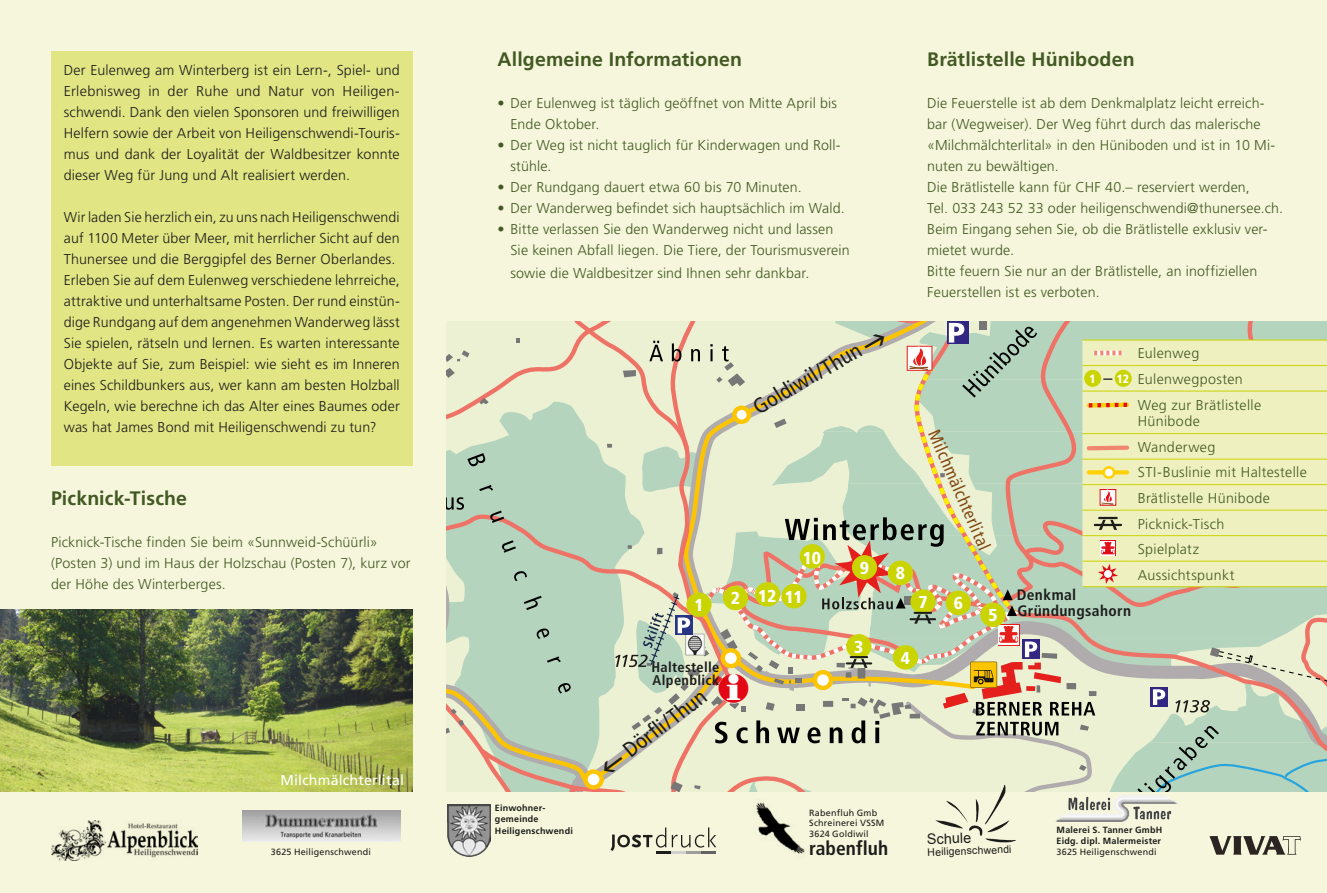
<style>
.page{position:relative;width:1327px;height:893px;background:#f5f6db}
.page>*{position:absolute;margin:0;border:0;box-sizing:border-box;transform-origin:0 0}
.t1{font:condensed 21.75px "Frutiger";color:#1d1d1b}
.t2{font:condensed 21.6px "Frutiger";color:#1d1d1b}
.t3{font:700 19.5px "Frutiger";letter-spacing:.005em;color:#435923}
.t4{font:700 condensed 19.5px "Frutiger";color:#1d1d1b}
.t5{font:condensed 17.7px "Frutiger";color:#834713}
.t6{font:900 condensed 17.25px "Frutiger";color:#fff}
.t7{font:700 condensed 15.15px "Frutiger";letter-spacing:.025em;color:#1d1d1b}
.t8{font:14.4px "Arial";color:#1d1d1b}
.t9{font:300 14.25px/21px "Frutiger";letter-spacing:.01em;color:#435923}
.t10{font:300 14.25px/21px "Frutiger";letter-spacing:.01em;color:#1d1d1b;text-align:justify}
.t11{font:14.25px "Frutiger";letter-spacing:.015em;color:#fff}
.t12{font:700 condensed 14.1px/12.9px "Frutiger";letter-spacing:.02em;color:#1d1d1b}
.t13{font:10.5px "Arial";color:#1d1d1b}
.t14{font:9px/10.5px "Frutiger";letter-spacing:.02em;color:#1d1d1b}
.t15{font:700 9px/11.2px "Frutiger";letter-spacing:.025em;color:#1d1d1b}
.s1{font-weight:900;font-stretch:condensed;font-size:12px;color:#fff}
.s2{font-weight:400;font-size:18px;color:#1d1d1b}
</style>
<div class="page">
<div style="left:51px;top:51px;width:361px;height:415px;background:#e1e583"></div>
<img style="left:0;top:609px;width:412px;height:182px">
<img style="left:756px;top:802px;width:49px;height:52px">
<svg style="left:59px;top:820px;width:139px;height:41px"></svg>
<img style="left:51px;top:821px;width:146px;height:39px">
<img style="left:1055px;top:795px;width:123px;height:27px">
<img style="left:447px;top:805px;width:43px;height:51px">
<svg style="left:1209px;top:836px;width:92px;height:19px"></svg>
<img style="left:242px;top:811px;width:158px;height:30px">
<img style="left:935px;top:791px;width:81px;height:52px">
<hr style="left:656px;top:851px;width:15px;height:3px;background:#1d1d1b">
<hr style="left:671px;top:851px;width:15px;height:3px;background:#d0d0d0">
<hr style="left:686px;top:851px;width:15px;height:3px;background:#9d9d9c">
<hr style="left:701px;top:851px;width:15px;height:3px;background:#646363">
<svg style="left:672px;top:827px;width:44px;height:21px"></svg>
<svg style="left:610px;top:827px;width:56px;height:24px"></svg>
<svg style="left:446px;top:321px;width:881px;height:470px"></svg>
<p class="t10" style="left:64px;top:60px;width:337px">Der Eulenweg am Winterberg ist ein Lern-, Spiel- und Erlebnisweg in der Ruhe und Natur von Heiligen&shy;schwendi. Dank den vielen Sponsoren und freiwilligen Helfern sowie der Arbeit von Heiligenschwendi-Touris&shy;mus und dank der Loyalität der Waldbesitzer konnte dieser Weg für Jung und Alt realisiert werden.</p>
<p class="t10" style="left:64px;top:207px;width:337px;text-align:left">Wir laden Sie herzlich ein, zu uns nach Heiligenschwendi auf 1100 Meter über Meer, mit herrlicher Sicht auf den Thunersee und die Berggipfel des Berner Oberlandes.<br>Erleben Sie auf dem Eulenweg verschiedene lehrreiche, attraktive und unterhaltsame Posten. Der rund einstün&shy;dige Rundgang auf dem angenehmen Wanderweg lässt Sie spielen, rätseln und lernen. Es warten interessante Objekte auf Sie, zum Beispiel: wie sieht es im Inneren eines Schildbunkers aus, wer kann am besten Holzball Kegeln, wie berechne ich das Alter eines Baumes oder was hat James Bond mit Heiligenschwendi zu tun?</p>
<h3 class="t3" style="left:51px;top:487px;width:138px">Picknick-Tische</h3>
<p class="t9" style="left:51px;top:531px;width:361px">Picknick-Tische finden Sie beim «Sunnweid-Schüürli» (Posten 3) und im Haus der Holzschau (Posten 7), kurz vor der Höhe des Winterberges.</p>
<p class="t11" style="left:281px;top:771px;width:125px">Milchmälchterlital</p>
<p class="t14" style="left:271px;top:846px;width:101px">3625 Heiligenschwendi</p>
<h3 class="t3" style="left:497px;top:48px;width:246px">Allgemeine Informationen</h3>
<p class="t9" style="left:510px;top:93px;width:328px;text-indent:-13px">• Der Eulenweg ist täglich geöffnet von Mitte April bis<br>Ende Oktober.</p>
<p class="t9" style="left:510px;top:135px;width:332px;text-indent:-13px">• Der Weg ist nicht tauglich für Kinderwagen und Roll&shy;stühle.</p>
<p class="t9" style="left:497px;top:177px;width:306px">• Der Rundgang dauert etwa 60 bis 70 Minuten.</p>
<p class="t9" style="left:497px;top:198px;width:348px">• Der Wanderweg befindet sich hauptsächlich im Wald.</p>
<p class="t9" style="left:510px;top:219px;width:341px;text-indent:-13px">• Bitte verlassen Sie den Wanderweg nicht und lassen<br>Sie keinen Abfall liegen. Die Tiere, der Tourismusverein</p>
<p class="t9" style="left:510px;top:262px;width:301px">sowie die Waldbesitzer sind Ihnen sehr dankbar.</p>
<h2 class="t2" style="left:749px;top:397px;width:122px;rotate:-30deg">Goldiwil/Thun</h2>
<p class="t6" style="left:802px;top:547px;width:20px">10</p>
<p class="t6" style="left:860px;top:557px;width:11px">9</p>
<p class="t6" style="left:896px;top:563px;width:11px">8</p>
<h3 class="t3" style="left:927px;top:48px;width:209px">Brätlistelle Hüniboden</h3>
<p class="t9" style="left:927px;top:93px;width:357px">Die Feuerstelle ist ab dem Denkmalplatz leicht erreich&shy;bar (Wegweiser). Der Weg führt durch das malerische «Milchmälchterlital» in den Hüniboden und ist in 10 Mi&shy;nuten zu bewältigen.<br>Die Brätlistelle kann für CHF 40.– reserviert werden,<br>Tel. 033 243 52 33 oder heiligenschwendi@thunersee.ch.<br>Beim Eingang sehen Sie, ob die Brätlistelle exklusiv ver&shy;mietet wurde.<br>Bitte feuern Sie nur an der Brätlistelle, an inoffiziellen Feuerstellen ist es verboten.</p>
<p class="t5" style="left:942px;top:426px;width:131px;rotate:66deg">Milchmälchterlital</p>
<p class="t9" style="left:1137px;top:343px;width:63px">Eulenweg</p>
<p class="t9" style="left:1089px;top:368px;width:155px"><span class="s1">1</span> <span class="s2">–</span> <span class="s1">12</span> Eulenwegposten</p>
<p class="t9" style="left:1137px;top:394px;width:125px">Weg zur Brätlistelle</p>
<p class="t9" style="left:1137px;top:408px;width:171px;line-height:25.5px">Hünibode<br>Wanderweg<br>STI-Buslinie mit Haltestelle<br>Brätlistelle Hünibode<br>Picknick-Tisch<br>Spielplatz<br>Aussichtspunkt</p>
<p class="t15" style="left:495px;top:803px;width:52px;line-height:10.5px">Einwohner&shy;gemeinde</p>
<p class="t15" style="left:495px;top:825px;width:79px">Heiligenschwendi</p>
<p class="t6" style="left:694px;top:595px;width:11px">1</p>
<p class="t6" style="left:731px;top:588px;width:11px">2</p>
<p class="t12" style="left:651px;top:660px;width:70px">Haltestelle<br>Alpenblick</p>
<h1 class="t1" style="left:619px;top:742px;width:98px;rotate:-37deg">Dörfl i/Thun</h1>
<p class="t6" style="left:758px;top:586px;width:46px">12 11</p>
<p class="t7" style="left:1016px;top:586px;width:61px">Denkmal</p>
<p class="t6" style="left:918px;top:592px;width:11px">7</p>
<p class="t6" style="left:954px;top:593px;width:11px">6</p>
<p class="t7" style="left:1017px;top:602px;width:115px">Gründungsahorn</p>
<p class="t6" style="left:988px;top:605px;width:11px">5</p>
<p class="t6" style="left:854px;top:636px;width:11px">3</p>
<p class="t6" style="left:901px;top:647px;width:11px">4</p>
<p class="t14" style="left:809px;top:807px;width:77px">Rabenfluh Gmb<br>Schreinerei VSSM<br>3624 Goldiwil</p>
<h3 class="t4" style="left:809px;top:836px;width:80px">rabenfluh</h3>
<p class="t8" style="left:926px;top:830px;width:46px;rotate:-2deg">Schule</p>
<p class="t13" style="left:927px;top:845px;width:86px;rotate:-2deg">Heiligenschwendi</p>
<p class="t15" style="left:1056px;top:824px;width:107px">Malerei S. Tanner GmbH<br>Eidg. dipl. Malermeister</p>
<p class="t14" style="left:1056px;top:847px;width:101px">3625 Heiligenschwendi</p>
</div>
